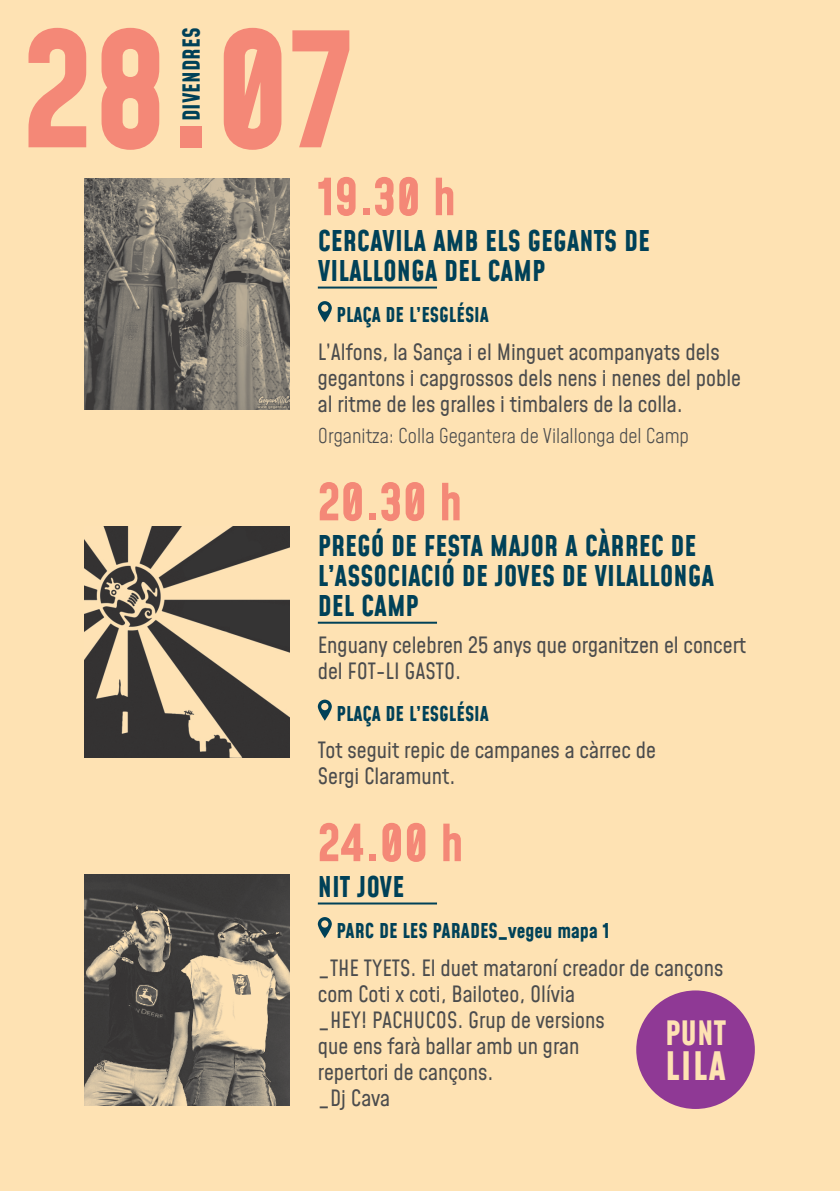
<style>
.page{position:relative;width:840px;height:1191px;background:#fff}
.page>*{position:absolute;margin:0;border:0;box-sizing:border-box;transform-origin:0 0}
.TÍTOL{font:700 155.8px "Mohave";color:#f48877}
.HORA{font:700 50px "Mohave";color:#f48877}
.ACTE{font:700 38.4px "Mohave";color:#fee2b3}
.ACTE-2{font:700 32.8px "Mohave";color:#fee2b3}
.ACTE-3{font:700 28px/30px "Mohave";color:#004158}
.TÍTOL-2{font:700 23px "Mohave";color:#004158}
.TEXT{font:22px/26px "Mohave";color:#4b4c4d}
.LLOC{font:700 20px "Mohave";color:#004158}
.Organitza{font:300 20px "Mohave";color:#4b4c4d}
</style>
<div class="page">
<div style="left:0;top:0;width:839px;height:1191px;background:#fee2b3"></div>
<hr style="left:317px;top:286px;width:120px;height:2px;background:#004158">
<hr style="left:317px;top:621px;width:120px;height:2px;background:#004158">
<hr style="left:317px;top:902px;width:120px;height:2px;background:#004158">
<svg style="left:317px;top:301px;width:14px;height:21px"></svg>
<svg style="left:317px;top:699px;width:14px;height:21px"></svg>
<svg style="left:317px;top:917px;width:14px;height:21px"></svg>
<img style="left:85px;top:179px;width:204px;height:231px">
<img style="left:85px;top:527px;width:204px;height:231px">
<img style="left:85px;top:875px;width:204px;height:231px">
<div style="left:636px;top:990px;width:118px;height:119px;background:#8f3995;border-radius:50%"></div>
<p class="TÍTOL" style="left:23px;top:-7px;width:331px">28.07</p>
<p class="TÍTOL-2" style="left:177px;top:121px;width:95px;rotate:-90deg">DIVENDRES</p>
<p class="HORA" style="left:317px;top:166px;width:140px">19.30 h</p>
<p class="ACTE-3" style="left:317px;top:228px;width:333px">CERCAVILA AMB ELS GEGANTS DE<br>VILALLONGA DEL CAMP</p>
<p class="LLOC" style="left:336px;top:302px;width:154px">PLAÇA DE L’ESGLÉSIA</p>
<p class="TEXT" style="left:317px;top:340px;width:424px">L’Alfons, la Sança i el Minguet acompanyats dels gegantons i capgrossos dels nens i nenes del poble al ritme de les gralles i timbalers de la colla.</p>
<p class="Organitza" style="left:317px;top:423px;width:372px">Organitza: Colla Gegantera de Vilallonga del Camp</p>
<p class="HORA" style="left:317px;top:471px;width:146px">20.30 h</p>
<p class="ACTE-3" style="left:317px;top:533px;width:397px">PREGÓ DE FESTA MAJOR A CÀRREC DE<br>L’ASSOCIACIÓ DE JOVES DE VILALLONGA<br>DEL CAMP</p>
<p class="TEXT" style="left:317px;top:634px;width:430px">Enguany celebren 25 anys que organitzen el concert del FOT-LI GASTO.</p>
<p class="LLOC" style="left:336px;top:701px;width:154px">PLAÇA DE L’ESGLÉSIA</p>
<p class="TEXT" style="left:317px;top:738px;width:339px">Tot seguit repic de campanes a càrrec de<br>Sergi Claramunt.</p>
<p class="HORA" style="left:317px;top:811px;width:147px">24.00 h</p>
<p class="ACTE-3" style="left:317px;top:873px;width:88px">NIT JOVE</p>
<p class="LLOC" style="left:336px;top:918px;width:274px">PARC DE LES PARADES–vegeu mapa 1</p>
<p class="TEXT" style="left:317px;top:956px;width:407px">_THE TYETS. El duet mataroní creador de cançons com Coti x coti, Bailoteo, Olívia</p>
<p class="TEXT" style="left:317px;top:1008px;width:288px">_HEY! PACHUCOS. Grup de versions que ens farà ballar amb un gran repertori de cançons.</p>
<p class="TEXT" style="left:317px;top:1086px;width:74px">_Dj Cava</p>
<p class="ACTE-2" style="left:664px;top:1012px;width:62px">PUNT</p>
<p class="ACTE" style="left:664px;top:1041px;width:62px">LILA</p>
</div>
